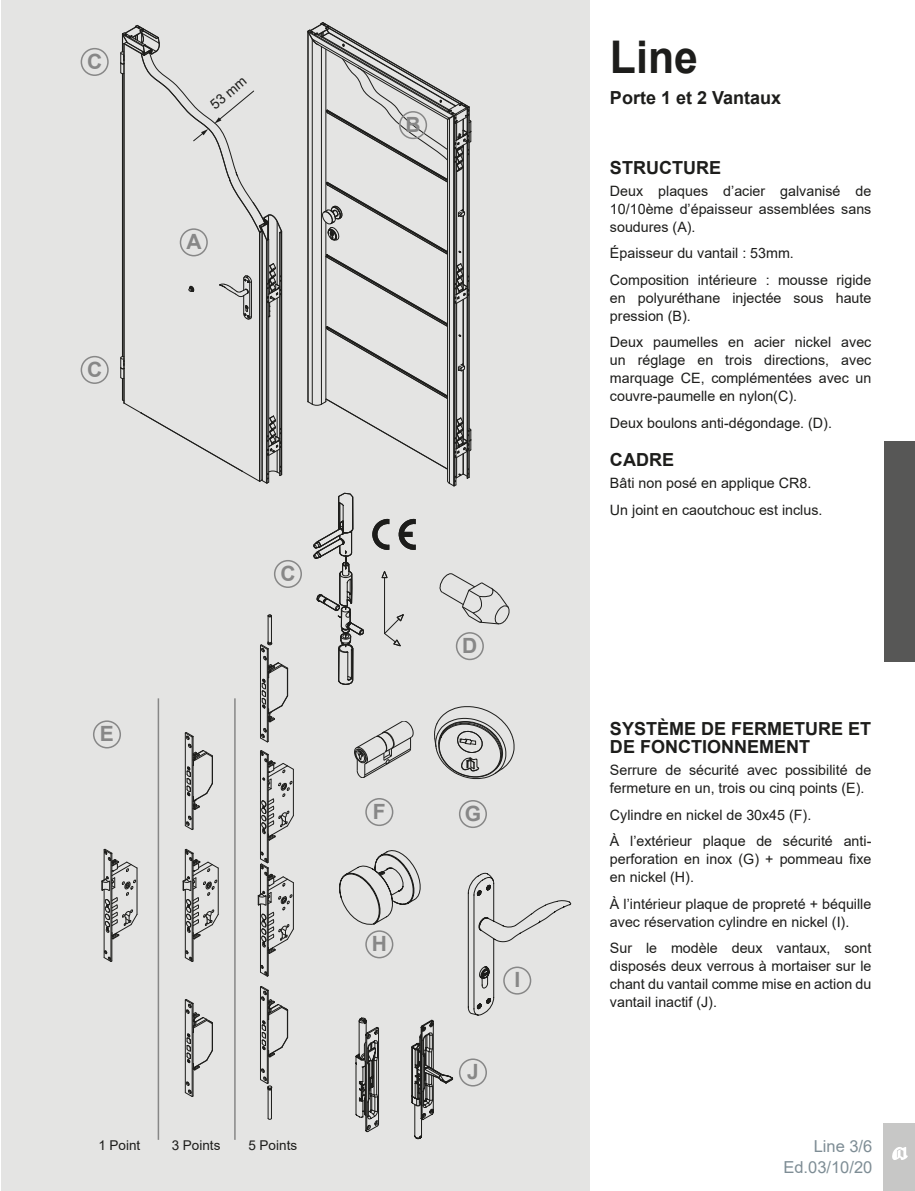
<style>
.page{position:relative;width:915px;height:1191px;background:#fff}
.page>*{position:absolute;margin:0;border:0;box-sizing:border-box;transform-origin:0 0}
.t1{font:700 45px "Arial";color:#1d1d1b;scale:.95 1}
.t2{font:700 21px "Arial";color:#878787}
.t3{font:700 18px/18px "Arial";color:#1d1d1b}
.t4{font:16.5px/21px "Arial";color:#7e8d95;text-align:right}
.t5{font:14.25px/18px "Arial";color:#1d1d1b}
.t6{font:13.8px "Arial";color:#1d1d1b}
.t7{font:13.5px "Arial";color:#1d1d1b}
</style>
<div class="page">
<div style="left:1px;top:0;width:588px;height:1191px;background:#e4e4e3"></div>
<hr style="left:279px;top:233px;width:1px;height:242px;background:#1d1d1b">
<hr style="left:277px;top:222px;width:1px;height:63px;background:#1d1d1b">
<hr style="left:277px;top:298px;width:1px;height:139px;background:#1d1d1b">
<hr style="left:266px;top:240px;width:1px;height:243px;background:#1d1d1b">
<hr style="left:267px;top:240px;width:1px;height:243px;background:#1d1d1b">
<hr style="left:268px;top:239px;width:1px;height:243px;background:#1d1d1b">
<hr style="left:281px;top:232px;width:1px;height:242px;background:#1d1d1b">
<hr style="left:122px;top:74px;width:1px;height:282px;background:#1d1d1b">
<svg style="left:267px;top:263px;width:14px;height:55px"></svg>
<hr style="left:261px;top:231px;width:1px;height:249px;background:#1d1d1b">
<hr style="left:259px;top:232px;width:1px;height:249px;background:#1d1d1b">
<hr style="left:124px;top:44px;width:1px;height:359px;background:#1d1d1b">
<hr style="left:262px;top:231px;width:1px;height:249px;background:#1d1d1b">
<svg style="left:188px;top:285px;width:6px;height:7px"></svg>
<svg style="left:219px;top:275px;width:33px;height:44px"></svg>
<svg style="left:120px;top:356px;width:162px;height:128px"></svg>
<svg style="left:120px;top:24px;width:162px;height:217px"></svg>
<div style="left:274px;top:560px;width:28px;height:28px;border:2px solid #878787;border-radius:50%"></div>
<div style="left:93px;top:720px;width:28px;height:28px;border:2px solid #878787;border-radius:50%"></div>
<hr style="left:234px;top:698px;width:1px;height:441px;background:#878787">
<hr style="left:158px;top:698px;width:1px;height:441px;background:#878787">
<div style="left:81px;top:48px;width:28px;height:28px;border:2px solid #878787;border-radius:50%"></div>
<div style="left:81px;top:356px;width:28px;height:28px;border:2px solid #878787;border-radius:50%"></div>
<div style="left:180px;top:228px;width:28px;height:28px;border:2px solid #878787;border-radius:50%"></div>
<div style="left:458px;top:1058px;width:29px;height:28px;border:2px solid #878787;border-radius:50%"></div>
<div style="left:365px;top:930px;width:28px;height:28px;border:2px solid #878787;border-radius:50%"></div>
<div style="left:458px;top:800px;width:29px;height:28px;border:2px solid #878787;border-radius:50%"></div>
<div style="left:365px;top:798px;width:28px;height:28px;border:2px solid #878787;border-radius:50%"></div>
<svg style="left:467px;top:873px;width:105px;height:143px"></svg>
<svg style="left:307px;top:22px;width:203px;height:663px"></svg>
<hr style="left:104px;top:889px;width:1px;height:68px;background:#1d1d1b">
<hr style="left:111px;top:853px;width:1px;height:108px;background:#1d1d1b">
<svg style="left:103px;top:950px;width:10px;height:12px"></svg>
<svg style="left:101px;top:848px;width:37px;height:91px"></svg>
<hr style="left:260px;top:645px;width:1px;height:93px;background:#1d1d1b">
<hr style="left:268px;top:648px;width:1px;height:93px;background:#1d1d1b">
<hr style="left:267px;top:649px;width:1px;height:93px;background:#1d1d1b">
<svg style="left:260px;top:728px;width:9px;height:15px"></svg>
<hr style="left:268px;top:990px;width:1px;height:93px;background:#1d1d1b">
<hr style="left:267px;top:991px;width:1px;height:92px;background:#1d1d1b">
<hr style="left:260px;top:987px;width:1px;height:92px;background:#1d1d1b">
<svg style="left:260px;top:986px;width:28px;height:71px"></svg>
<hr style="left:267px;top:868px;width:1px;height:108px;background:#1d1d1b">
<hr style="left:260px;top:904px;width:1px;height:68px;background:#1d1d1b">
<hr style="left:268px;top:868px;width:1px;height:107px;background:#1d1d1b">
<svg style="left:260px;top:964px;width:9px;height:13px"></svg>
<svg style="left:260px;top:1068px;width:12px;height:52px"></svg>
<svg style="left:260px;top:614px;width:28px;height:108px"></svg>
<hr style="left:267px;top:755px;width:1px;height:107px;background:#1d1d1b">
<hr style="left:260px;top:790px;width:1px;height:69px;background:#1d1d1b">
<hr style="left:268px;top:754px;width:1px;height:108px;background:#1d1d1b">
<svg style="left:257px;top:851px;width:37px;height:103px"></svg>
<svg style="left:260px;top:750px;width:34px;height:91px"></svg>
<svg style="left:184px;top:732px;width:29px;height:98px"></svg>
<hr style="left:193px;top:1003px;width:1px;height:93px;background:#1d1d1b">
<hr style="left:192px;top:1004px;width:1px;height:92px;background:#1d1d1b">
<hr style="left:185px;top:1000px;width:1px;height:92px;background:#1d1d1b">
<svg style="left:184px;top:1081px;width:10px;height:16px"></svg>
<svg style="left:184px;top:999px;width:29px;height:71px"></svg>
<hr style="left:192px;top:853px;width:1px;height:108px;background:#1d1d1b">
<hr style="left:185px;top:889px;width:1px;height:68px;background:#1d1d1b">
<hr style="left:193px;top:853px;width:1px;height:108px;background:#1d1d1b">
<svg style="left:184px;top:950px;width:10px;height:12px"></svg>
<svg style="left:182px;top:848px;width:37px;height:92px"></svg>
<svg style="left:354px;top:721px;width:59px;height:56px"></svg>
<svg style="left:434px;top:706px;width:80px;height:73px"></svg>
<svg style="left:355px;top:1017px;width:24px;height:115px"></svg>
<svg style="left:411px;top:1019px;width:43px;height:121px"></svg>
<svg style="left:339px;top:850px;width:82px;height:75px"></svg>
<div style="left:883px;top:1122px;width:31px;height:69px;background:#c7c7c6"></div>
<svg style="left:892px;top:1147px;width:15px;height:13px"></svg>
<div style="left:884px;top:441px;width:30px;height:220px;background:#575756"></div>
<h2 class="t2" style="left:87px;top:46px;width:17px">C</h2>
<h2 class="t2" style="left:87px;top:354px;width:17px">C</h2>
<p class="t6" style="left:206px;top:99px;width:44px;rotate:-40deg">53 mm</p>
<h2 class="t2" style="left:186px;top:227px;width:17px">A</h2>
<h2 class="t2" style="left:100px;top:719px;width:16px">E</h2>
<h2 class="t2" style="left:280px;top:558px;width:17px">C</h2>
<p class="t7" style="left:98px;top:1135px;width:44px">1 Point</p>
<p class="t7" style="left:172px;top:1135px;width:50px">3 Points</p>
<p class="t7" style="left:248px;top:1135px;width:50px">5 Points</p>
<h2 class="t2" style="left:405px;top:110px;width:17px">B</h2>
<h2 class="t2" style="left:462px;top:630px;width:17px">D</h2>
<h2 class="t2" style="left:373px;top:796px;width:14px">F</h2>
<h2 class="t2" style="left:464px;top:798px;width:18px">G</h2>
<h2 class="t2" style="left:371px;top:929px;width:17px">H</h2>
<h2 class="t2" style="left:467px;top:1057px;width:13px">J</h2>
<h2 class="t2" style="left:514px;top:965px;width:7px">I</h2>
<h1 class="t1" style="left:609px;top:25px;width:94px">Line</h1>
<p class="t3" style="left:609px;top:88px;width:173px">Porte 1 et 2 Vantaux</p>
<p class="t3" style="left:609px;top:158px;width:112px">STRUCTURE</p>
<p class="t5" style="left:609px;top:182px;width:263px;text-align:justify">Deux plaques d’acier galvanisé de 10/10ème d’épaisseur assemblées sans soudures (A).</p>
<p class="t5" style="left:609px;top:240px;width:263px;line-height:26.5px">Épaisseur du vantail : 53mm.<br>Composition intérieure : mousse rigide</p>
<p class="t5" style="left:609px;top:289px;width:263px">en polyuréthane injectée sous haute pression (B).</p>
<p class="t5" style="left:609px;top:333px;width:263px;text-align:justify">Deux paumelles en acier nickel avec un réglage en trois directions, avec marquage CE, complémentées avec un couvre-paumelle en nylon(C).</p>
<p class="t5" style="left:609px;top:414px;width:223px">Deux boulons anti-dégondage. (D).</p>
<p class="t3" style="left:609px;top:451px;width:65px">CADRE</p>
<p class="t5" style="left:609px;top:470px;width:214px;line-height:26.5px">Bâti non posé en applique CR8.<br>Un joint en caoutchouc est inclus.</p>
<p class="t3" style="left:609px;top:720px;width:263px">SYSTÈME DE FERMETURE ET<br>DE FONCTIONNEMENT</p>
<p class="t5" style="left:609px;top:761px;width:263px">Serrure de sécurité avec possibilité de fermeture en un, trois ou cinq points (E).</p>
<p class="t5" style="left:609px;top:801px;width:263px;line-height:26.5px">Cylindre en nickel de 30x45 (F).<br>À l’extérieur plaque de sécurité anti-</p>
<p class="t5" style="left:609px;top:850px;width:263px">perforation en inox (G) + pommeau fixe en nickel (H).</p>
<p class="t5" style="left:609px;top:895px;width:263px">À l’intérieur plaque de propreté + béquille avec réservation cylindre en nickel (I).</p>
<p class="t5" style="left:609px;top:939px;width:263px;text-align:justify">Sur le modèle deux vantaux, sont disposés deux verrous à mortaiser sur le chant du vantail comme mise en action du vantail inactif (J).</p>
<p class="t4" style="left:783px;top:1135px;width:90px">Line 3/6<br>Ed.03/10/20</p>
</div>
